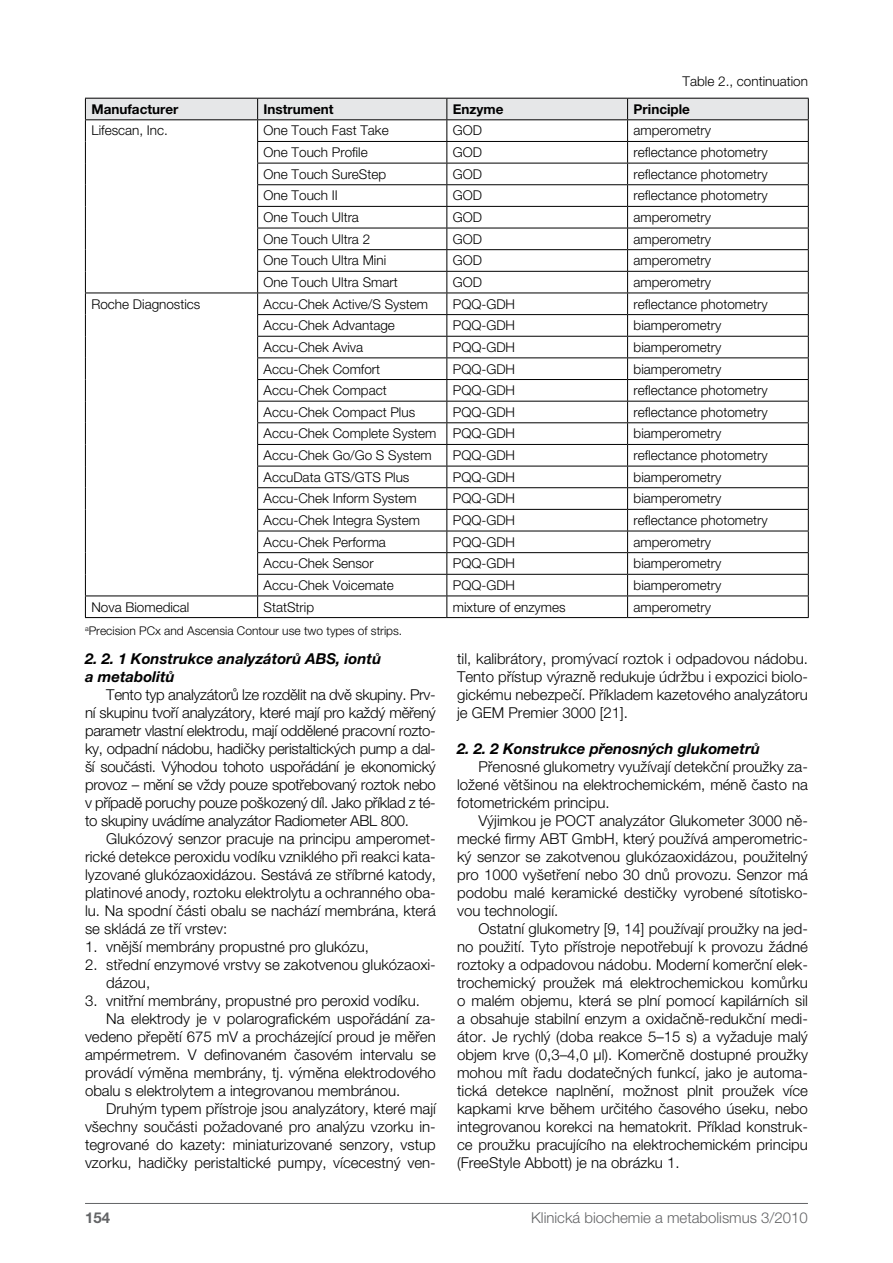
<style>
.page{position:relative;width:893px;height:1263px;background:#fff}
.page>*{position:absolute;margin:0;border:0;box-sizing:border-box;transform-origin:0 0}
.t1{font:300 15px/18px "Helvetica Neue CE";color:#000;text-align:justify}
.t2{font:italic 700 15px/18px "Helvetica Neue CE";color:#000}
.t3{font:300 15px "Helvetica Neue CE";color:#636466}
.t4{font:700 15px "Helvetica Neue CE";color:#636466}
.t5{font:300 13.5px "Helvetica Neue CE";color:#000}
.t6{font:700 13.5px "Helvetica Neue CE";color:#000}
.t7{font:300 12px "Helvetica Neue CE";color:#000}
</style>
<div class="page">
<hr style="left:85px;top:1203px;width:723px;height:1px;background:#636466">
<svg style="left:85px;top:98px;width:724px;height:519px"></svg>
<hr style="left:85px;top:617px;width:173px;height:1px;background:#000">
<hr style="left:258px;top:617px;width:189px;height:1px;background:#000">
<hr style="left:447px;top:617px;width:181px;height:1px;background:#000">
<hr style="left:628px;top:617px;width:181px;height:1px;background:#000">
<p class="t5" style="left:683px;top:74px;width:127px">Table 2., continuation</p>
<p class="t6" style="left:91px;top:101px;width:89px">Manufacturer</p>
<p class="t6" style="left:264px;top:101px;width:71px">Instrument</p>
<p class="t6" style="left:453px;top:101px;width:52px">Enzyme</p>
<p class="t6" style="left:634px;top:101px;width:58px">Principle</p>
<p class="t5" style="left:91px;top:123px;width:78px">Lifescan, Inc.</p>
<p class="t5" style="left:264px;top:123px;width:127px">One Touch Fast Take</p>
<p class="t5" style="left:453px;top:123px;width:31px">GOD</p>
<p class="t5" style="left:634px;top:123px;width:79px">amperometry</p>
<p class="t5" style="left:264px;top:145px;width:106px">One Touch Profile</p>
<p class="t5" style="left:453px;top:145px;width:31px">GOD</p>
<p class="t5" style="left:634px;top:145px;width:136px">reflectance photometry</p>
<p class="t5" style="left:264px;top:166px;width:124px">One Touch SureStep</p>
<p class="t5" style="left:453px;top:166px;width:31px">GOD</p>
<p class="t5" style="left:634px;top:166px;width:136px">reflectance photometry</p>
<p class="t5" style="left:264px;top:188px;width:76px">One Touch II</p>
<p class="t5" style="left:453px;top:188px;width:31px">GOD</p>
<p class="t5" style="left:634px;top:188px;width:136px">reflectance photometry</p>
<p class="t5" style="left:264px;top:210px;width:97px">One Touch Ultra</p>
<p class="t5" style="left:453px;top:210px;width:31px">GOD</p>
<p class="t5" style="left:634px;top:210px;width:79px">amperometry</p>
<p class="t5" style="left:264px;top:231px;width:108px">One Touch Ultra 2</p>
<p class="t5" style="left:453px;top:231px;width:31px">GOD</p>
<p class="t5" style="left:634px;top:231px;width:79px">amperometry</p>
<p class="t5" style="left:264px;top:253px;width:124px">One Touch Ultra Mini</p>
<p class="t5" style="left:453px;top:253px;width:31px">GOD</p>
<p class="t5" style="left:634px;top:253px;width:79px">amperometry</p>
<p class="t5" style="left:264px;top:275px;width:136px">One Touch Ultra Smart</p>
<p class="t5" style="left:453px;top:275px;width:31px">GOD</p>
<p class="t5" style="left:634px;top:275px;width:79px">amperometry</p>
<p class="t5" style="left:91px;top:296px;width:111px">Roche Diagnostics</p>
<p class="t5" style="left:264px;top:296px;width:166px">Accu-Chek Active/S System</p>
<p class="t5" style="left:453px;top:296px;width:64px">PQQ-GDH</p>
<p class="t5" style="left:634px;top:296px;width:136px">reflectance photometry</p>
<p class="t5" style="left:264px;top:318px;width:133px">Accu-Chek Advantage</p>
<p class="t5" style="left:453px;top:318px;width:64px">PQQ-GDH</p>
<p class="t5" style="left:634px;top:318px;width:89px">biamperometry</p>
<p class="t5" style="left:264px;top:339px;width:101px">Accu-Chek Aviva</p>
<p class="t5" style="left:453px;top:339px;width:64px">PQQ-GDH</p>
<p class="t5" style="left:634px;top:339px;width:89px">biamperometry</p>
<p class="t5" style="left:264px;top:361px;width:118px">Accu-Chek Comfort</p>
<p class="t5" style="left:453px;top:361px;width:64px">PQQ-GDH</p>
<p class="t5" style="left:634px;top:361px;width:89px">biamperometry</p>
<p class="t5" style="left:264px;top:383px;width:125px">Accu-Chek Compact</p>
<p class="t5" style="left:453px;top:383px;width:64px">PQQ-GDH</p>
<p class="t5" style="left:634px;top:383px;width:136px">reflectance photometry</p>
<p class="t5" style="left:264px;top:404px;width:153px">Accu-Chek Compact Plus</p>
<p class="t5" style="left:453px;top:404px;width:64px">PQQ-GDH</p>
<p class="t5" style="left:634px;top:404px;width:136px">reflectance photometry</p>
<p class="t5" style="left:264px;top:426px;width:253px">Accu-Chek Complete System PQQ-GDH</p>
<p class="t5" style="left:634px;top:426px;width:89px">biamperometry</p>
<p class="t5" style="left:264px;top:448px;width:170px">Accu-Chek Go/Go S System</p>
<p class="t5" style="left:453px;top:448px;width:64px">PQQ-GDH</p>
<p class="t5" style="left:634px;top:448px;width:136px">reflectance photometry</p>
<p class="t5" style="left:264px;top:469px;width:147px">AccuData GTS/GTS Plus</p>
<p class="t5" style="left:453px;top:469px;width:64px">PQQ-GDH</p>
<p class="t5" style="left:634px;top:469px;width:89px">biamperometry</p>
<p class="t5" style="left:264px;top:491px;width:155px">Accu-Chek Inform System</p>
<p class="t5" style="left:453px;top:491px;width:64px">PQQ-GDH</p>
<p class="t5" style="left:634px;top:491px;width:89px">biamperometry</p>
<p class="t5" style="left:264px;top:513px;width:158px">Accu-Chek Integra System</p>
<p class="t5" style="left:453px;top:513px;width:64px">PQQ-GDH</p>
<p class="t5" style="left:634px;top:513px;width:136px">reflectance photometry</p>
<p class="t5" style="left:264px;top:534px;width:124px">Accu-Chek Performa</p>
<p class="t5" style="left:453px;top:534px;width:64px">PQQ-GDH</p>
<p class="t5" style="left:634px;top:534px;width:79px">amperometry</p>
<p class="t5" style="left:264px;top:556px;width:112px">Accu-Chek Sensor</p>
<p class="t5" style="left:453px;top:556px;width:64px">PQQ-GDH</p>
<p class="t5" style="left:634px;top:556px;width:89px">biamperometry</p>
<p class="t5" style="left:264px;top:577px;width:132px">Accu-Chek Voicemate</p>
<p class="t5" style="left:453px;top:577px;width:64px">PQQ-GDH</p>
<p class="t5" style="left:634px;top:577px;width:89px">biamperometry</p>
<p class="t5" style="left:91px;top:599px;width:100px">Nova Biomedical</p>
<p class="t5" style="left:264px;top:599px;width:52px">StatStrip</p>
<p class="t5" style="left:453px;top:599px;width:114px">mixture of enzymes</p>
<p class="t5" style="left:634px;top:599px;width:79px">amperometry</p>
<p class="t7" style="left:85px;top:624px;width:319px"><sup>a</sup>Precision PCx and Ascensia Contour use two types of strips.</p>
<p class="t2" style="left:85px;top:650px;width:298px">2. 2. 1 Konstrukce analyzátorů ABS, iontů a metabolitů</p>
<p class="t1" style="left:85px;top:686px;width:352px;text-indent:21px">Tento typ analyzátorů lze rozdělit na dvě skupiny. Prv&shy;ní skupinu tvoří analyzátory, které mají pro každý měřený parametr vlastní elektrodu, mají oddělené pracovní rozto&shy;ky, odpadní nádobu, hadičky peristaltických pump a dal&shy;ší součásti. Výhodou tohoto uspořádání je ekonomický provoz – mění se vždy pouze spotřebovaný roztok nebo v případě poruchy pouze poškozený díl. Jako příklad z té&shy;to skupiny uvádíme analyzátor Radiometer ABL 800.</p>
<p class="t1" style="left:85px;top:830px;width:352px;text-indent:21px">Glukózový senzor pracuje na principu amperomet&shy;rické detekce peroxidu vodíku vzniklého při reakci kata&shy;lyzované glukózaoxidázou. Sestává ze stříbrné katody, platinové anody, roztoku elektrolytu a ochranného oba&shy;lu. Na spodní části obalu se nachází membrána, která se skládá ze tří vrstev:</p>
<p class="t1" style="left:85px;top:938px;width:286px">1. vnější membrány propustné pro glukózu,</p>
<p class="t1" style="left:106px;top:956px;width:331px;text-indent:-21px">2. střední enzymové vrstvy se zakotvenou glukózaoxi&shy;dázou,</p>
<p class="t1" style="left:85px;top:992px;width:336px">3. vnitřní membrány, propustné pro peroxid vodíku.</p>
<p class="t1" style="left:106px;top:1010px;width:331px">Na elektrody je v polarografickém uspořádání za-</p>
<p class="t1" style="left:85px;top:1028px;width:352px">vedeno přepětí 675 mV a procházející proud je měřen</p>
<p class="t1" style="left:85px;top:1046px;width:352px">ampérmetrem. V definovaném časovém intervalu se</p>
<p class="t1" style="left:85px;top:1064px;width:352px">provádí výměna membrány, tj. výměna elektrodového</p>
<p class="t1" style="left:85px;top:1082px;width:317px">obalu s elektrolytem a integrovanou membránou.</p>
<p class="t1" style="left:106px;top:1100px;width:331px">Druhým typem přístroje jsou analyzátory, které mají</p>
<p class="t1" style="left:85px;top:1118px;width:352px">všechny součásti požadované pro analýzu vzorku in-</p>
<p class="t1" style="left:85px;top:1136px;width:352px">tegrované do kazety: miniaturizované senzory, vstup</p>
<p class="t1" style="left:85px;top:1154px;width:352px">vzorku, hadičky peristaltické pumpy, vícecestný ven-</p>
<p class="t1" style="left:457px;top:650px;width:352px">til, kalibrátory, promývací roztok i odpadovou nádobu.<br>Tento přístup výrazně redukuje údržbu i expozici biolo&shy;gickému nebezpečí. Příkladem kazetového analyzátoru je GEM Premier 3000 [21].</p>
<p class="t2" style="left:457px;top:740px;width:304px">2. 2. 2 Konstrukce přenosných glukometrů</p>
<p class="t1" style="left:457px;top:758px;width:352px;text-indent:21px">Přenosné glukometry využívají detekční proužky za&shy;ložené většinou na elektrochemickém, méně často na fotometrickém principu.</p>
<p class="t1" style="left:457px;top:812px;width:352px;text-indent:21px">Výjimkou je POCT analyzátor Glukometer 3000 ně&shy;mecké firmy ABT GmbH, který používá amperometric&shy;ký senzor se zakotvenou glukózaoxidázou, použitelný pro 1000 vyšetření nebo 30 dnů provozu. Senzor má podobu malé keramické destičky vyrobené sítotisko&shy;vou technologií.</p>
<p class="t1" style="left:457px;top:920px;width:352px;text-indent:21px">Ostatní glukometry [9, 14] používají proužky na jed&shy;no použití. Tyto přístroje nepotřebují k provozu žádné roztoky a odpadovou nádobu. Moderní komerční elek&shy;trochemický proužek má elektrochemickou komůrku o malém objemu, která se plní pomocí kapilárních sil a obsahuje stabilní enzym a oxidačně-redukční medi&shy;átor. Je rychlý (doba reakce 5–15 s) a vyžaduje malý objem krve (0,3–4,0 µl). Komerčně dostupné proužky mohou mít řadu dodatečných funkcí, jako je automa&shy;tická detekce naplnění, možnost plnit proužek více kapkami krve během určitého časového úseku, nebo integrovanou korekci na hematokrit. Příklad konstruk&shy;ce proužku pracujícího na elektrochemickém principu (FreeStyle Abbott) je na obrázku 1.</p>
<p class="t4" style="left:85px;top:1209px;width:27px">154</p>
<p class="t3" style="left:531px;top:1209px;width:278px">Klinická biochemie a metabolismus 3/2010</p>
</div>
